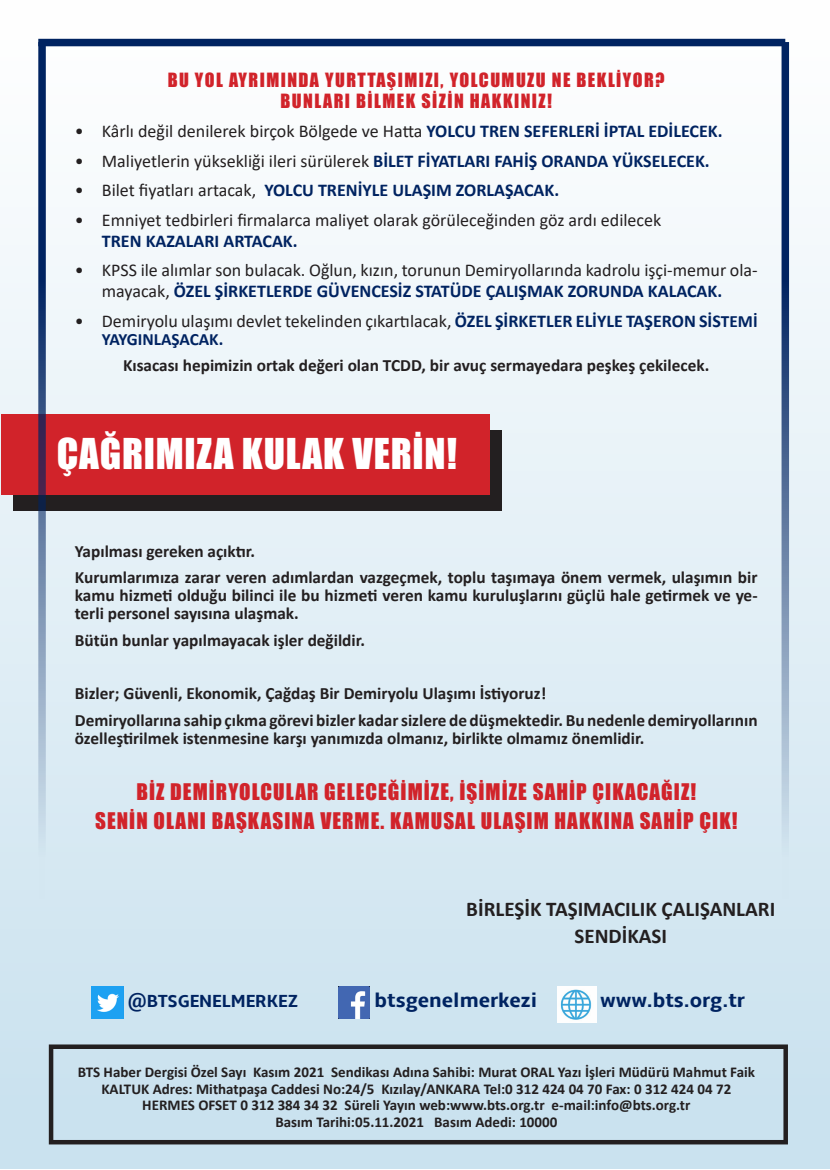
<style>
.page{position:relative;width:830px;height:1170px;background:#fff}
.page>*{position:absolute;margin:0;border:0;box-sizing:border-box;transform-origin:0 0}
.ana_baslık{font:39px "Impact";letter-spacing:.02em;color:#fff}
.ana_baslık-2{font:21px "Impact";letter-spacing:.05em;color:#d1232a}
.ana_baslık-3{font:700 21px/27px "Calibri";color:#231f20;text-align:center}
.ana_baslık-4{font:700 21px "Amble";color:#002361}
.t1{font:18px/21px "Calibri";color:#231f20}
.ana_baslık-5{font:18px/21px "Impact";letter-spacing:.08em;color:#d1232a;text-align:center}
.t2{font:700 18px "Calibri";color:#002361}
.ana_baslık-6{font:700 18px "Amble";color:#002361}
.ana_baslık-7{font:700 17.25px/18px "Calibri";color:#231f20;text-align:justify}
.t3{font:700 17.25px "Calibri";color:#002361}
.ana_baslık-8{font:700 15px/16.5px "Calibri";color:#231f20;text-align:center}
.s1{font-weight:700;color:#002361}
.s2{font-weight:400;color:#231f20}
.s3{font-weight:700;font-size:17.25px;color:#002361}
.s4{font-size:21px}
</style>
<div class="page">
<div style="left:0;top:0;width:829px;height:1168px;background:linear-gradient(to bottom,#fefdfe,#c7e0ee)"></div>
<div style="left:14px;top:429px;width:488px;height:81px;background:#231f20"></div>
<div style="left:1px;top:414px;width:488px;height:81px;background:#d1232a"></div>
<div style="left:49px;top:1044px;width:738px;height:100px;border:4px solid #231f20"></div>
<img style="left:338px;top:986px;width:32px;height:32px">
<img style="left:91px;top:986px;width:32px;height:32px">
<img style="left:557px;top:986px;width:39px;height:36px">
<div style="left:38px;top:39px;width:746px;height:7px;background:#002361"></div>
<svg style="left:38px;top:42px;width:8px;height:857px;background:#5b6f96"></svg>
<svg style="left:781px;top:42px;width:7px;height:857px;background:#607aa0"></svg>
<p class="ana_baslık-5" style="left:168px;top:68px;width:498px">BU YOL AYRIMINDA YURTTAŞIMIZI, YOLCUMUZU NE BEKLİYOR?<br>BUNLARI BİLMEK SİZİN HAKKINIZ!</p>
<p class="t1" style="left:75px;top:120px;width:648px">• Kârlı değil denilerek birçok Bölgede ve Hatta <span class="s1">YOLCU TREN SEFERLERİ İPTAL EDİLECEK.</span></p>
<p class="t1" style="left:75px;top:150px;width:636px">• Maliyetlerin yüksekliği ileri sürülerek <span class="s1">BİLET FİYATLARI FAHİŞ ORANDA YÜKSELECEK.</span></p>
<p class="t2" style="left:75px;top:177px;width:485px"><span class="s2">• Bilet fiyatları artacak,</span> YOLCU TRENİYLE ULAŞIM ZORLAŞACAK.</p>
<p class="t1" style="left:102px;top:209px;width:560px;text-indent:-27px">• Emniyet tedbirleri firmalarca maliyet olarak görüleceğinden göz ardı edilecek<br><span class="s1">TREN KAZALARI ARTACAK.</span></p>
<p class="t1" style="left:75px;top:259px;width:684px;text-align:center">• KPSS ile alımlar son bulacak. Oğlun, kızın, torunun Demiryollarında kadrolu işçi-memur ola&shy;mayacak, <span class="s1">ÖZEL ŞİRKETLERDE GÜVENCESİZ STATÜDE ÇALIŞMAK ZORUNDA KALACAK.</span></p>
<p class="t1" style="left:75px;top:310px;width:684px">• Demiryolu ulaşımı devlet tekelinden çıkartılacak, <span class="s1">ÖZEL ŞİRKETLER ELİYLE TAŞERON SİS</span><span class="s3">TEMİ</span></p>
<p class="t3" style="left:102px;top:327px;width:123px">YAYGINLAŞACAK.</p>
<p class="ana_baslık-7" style="left:123px;top:356px;width:587px">Kısacası hepimizin ortak değeri olan TCDD, bir avuç sermayedara peşkeş çekilecek.</p>
<p class="ana_baslık" style="left:57px;top:423px;width:401px">ÇAĞRIMIZA KULAK VERİN!</p>
<p class="ana_baslık-7" style="left:75px;top:542px;width:182px">Yapılması gereken açıktır.</p>
<p class="ana_baslık-7" style="left:75px;top:568px;width:684px">Kurumlarımıza zarar veren adımlardan vazgeçmek, toplu taşımaya önem vermek, ulaşımın bir kamu hizmeti olduğu bilinci ile bu hizmeti veren kamu kuruluşlarını güçlü hale getirmek ve ye&shy;terli personel sayısına ulaşmak.</p>
<p class="ana_baslık-7" style="left:75px;top:631px;width:291px">Bütün bunlar yapılmayacak işler değildir.</p>
<p class="ana_baslık-7" style="left:75px;top:684px;width:473px">Bizler; Güvenli, Ekonomik, Çağdaş Bir Demiryolu Ulaşımı İstiyoruz!</p>
<p class="ana_baslık-7" style="left:75px;top:710px;width:684px">Demiryollarına sahip çıkma görevi bizler kadar sizlere de düşmektedir. Bu nedenle demiryollarının özelleştirilmek istenmesine karşı yanımızda olmanız, birlikte olmamız önemlidir.</p>
<p class="ana_baslık-2" style="left:136px;top:775px;width:561px">BİZ DEMİRYOLCULAR GELECEĞİMİZE, İŞİMİZE SAHİP ÇIKACAĞIZ!</p>
<p class="ana_baslık-2" style="left:95px;top:804px;width:643px">SENİN OLANI BAŞKASINA VERME. KAMUSAL ULAŞIM HAKKINA SAHİP ÇIK!</p>
<p class="ana_baslık-3" style="left:466px;top:894px;width:310px">BİRLEŞİK TAŞIMACILIK ÇALIŞANLARI<br>SENDİKASI</p>
<p class="ana_baslık-6" style="left:128px;top:990px;width:172px"><span class="s4">@</span>BTSGENELMERKEZ</p>
<p class="ana_baslık-4" style="left:374px;top:987px;width:164px">btsgenelmerkezi</p>
<p class="ana_baslık-4" style="left:600px;top:987px;width:146px">www.bts.org.tr</p>
<p class="ana_baslık-8" style="left:78px;top:1063px;width:678px">BTS Haber Dergisi Özel Sayı Kasım 2021 Sendikası Adına Sahibi: Murat ORAL Yazı İşleri Müdürü Mahmut Faik KALTUK Adres: Mithatpaşa Caddesi No:24/5 Kızılay/ANKARA Tel:0 312 424 04 70 Fax: 0 312 424 04 72<br>HERMES OFSET 0 312 384 34 32 Süreli Yayın web:www.bts.org.tr e-mail:info@bts.org.tr<br>Basım Tarihi:05.11.2021 Basım Adedi: 10000</p>
</div>
